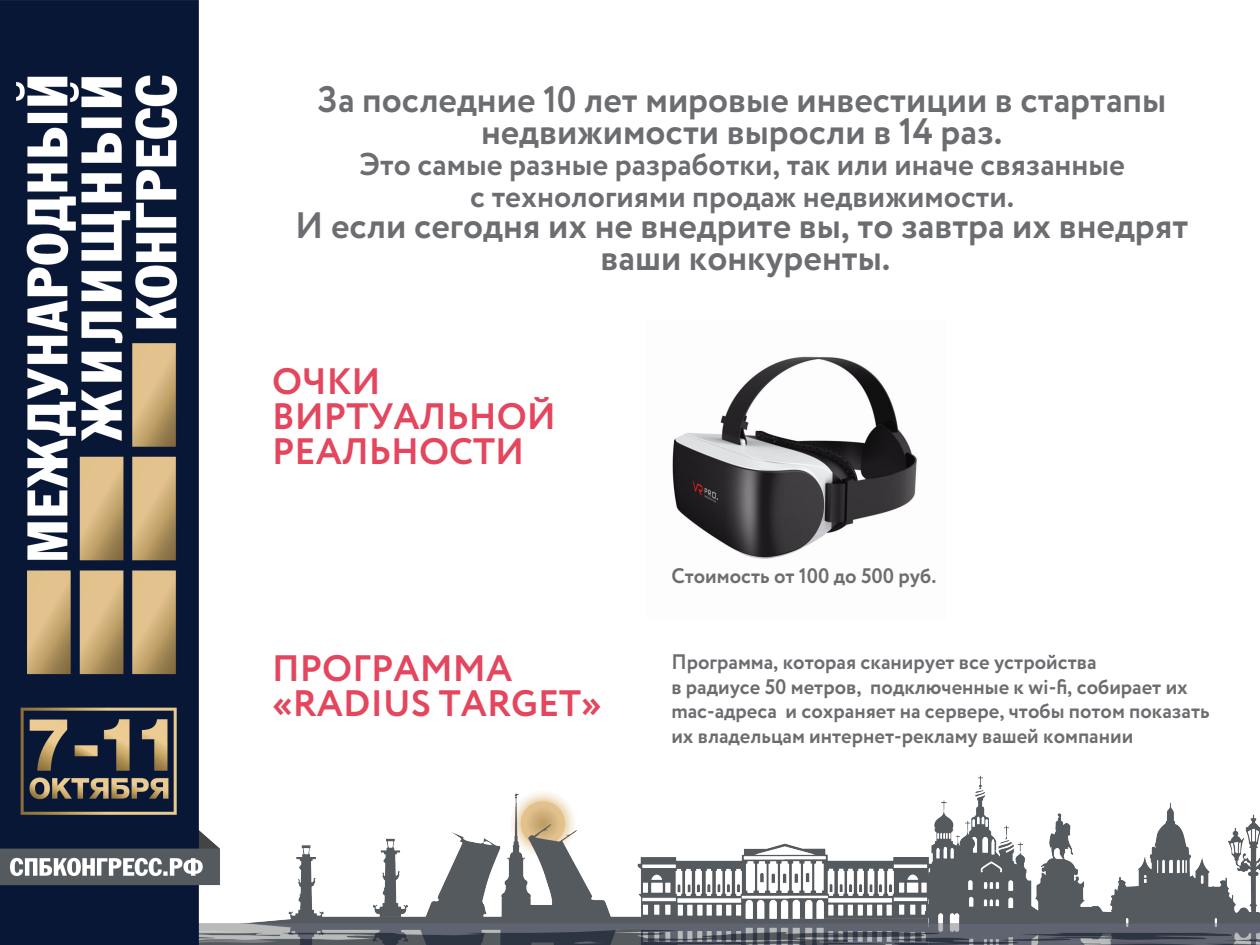
<style>
.page{position:relative;width:1260px;height:945px;background:#fff}
.page>*{position:absolute;margin:0;border:0;box-sizing:border-box;transform-origin:0 0}
.t1{font:700 36.75px/31.5px "Circe";color:#6c6d70;text-align:center}
.t2{font:700 36.75px/35px "Circe";color:#e3465d}
.t3{font:700 31.5px/31.5px "Circe";color:#6c6d70;text-align:center}
.t4{font:700 21px/24.5px "Circe";color:#6c6d70}
</style>
<div class="page">
<img style="left:0;top:0;width:1260px;height:945px">
<img style="left:647px;top:319px;width:300px;height:300px">
<h1 class="t1" style="left:317px;top:85px;width:851px">За последние 10 лет мировые инвестиции в стартапы недвижимости выросли в 14 раз.</h1>
<h2 class="t3" style="left:360px;top:150px;width:767px">Это самые разные разработки, так или иначе связанные с технологиями продаж недвижимости.</h2>
<h1 class="t1" style="left:295px;top:211px;width:895px">И если сегодня их не внедрите вы, то завтра их внедрят ваши конкуренты.</h1>
<h1 class="t2" style="left:272px;top:365px;width:285px">ОЧКИ<br>ВИРТУАЛЬНОЙ<br>РЕАЛЬНОСТИ</h1>
<p class="t4" style="left:671px;top:564px;width:266px">Стоимость от 100 до 500 руб.</p>
<h1 class="t2" style="left:272px;top:652px;width:331px">ПРОГРАММА «RADIUS TARGET»</h1>
<p class="t4" style="left:671px;top:651px;width:540px">Программа, которая сканирует все устройства<br>в радиусе 50 метров, подключенные к wi-fi, собирает их mac-адреса и сохраняет на сервере, чтобы потом показать их владельцам интернет-рекламу вашей компании</p>
</div>
